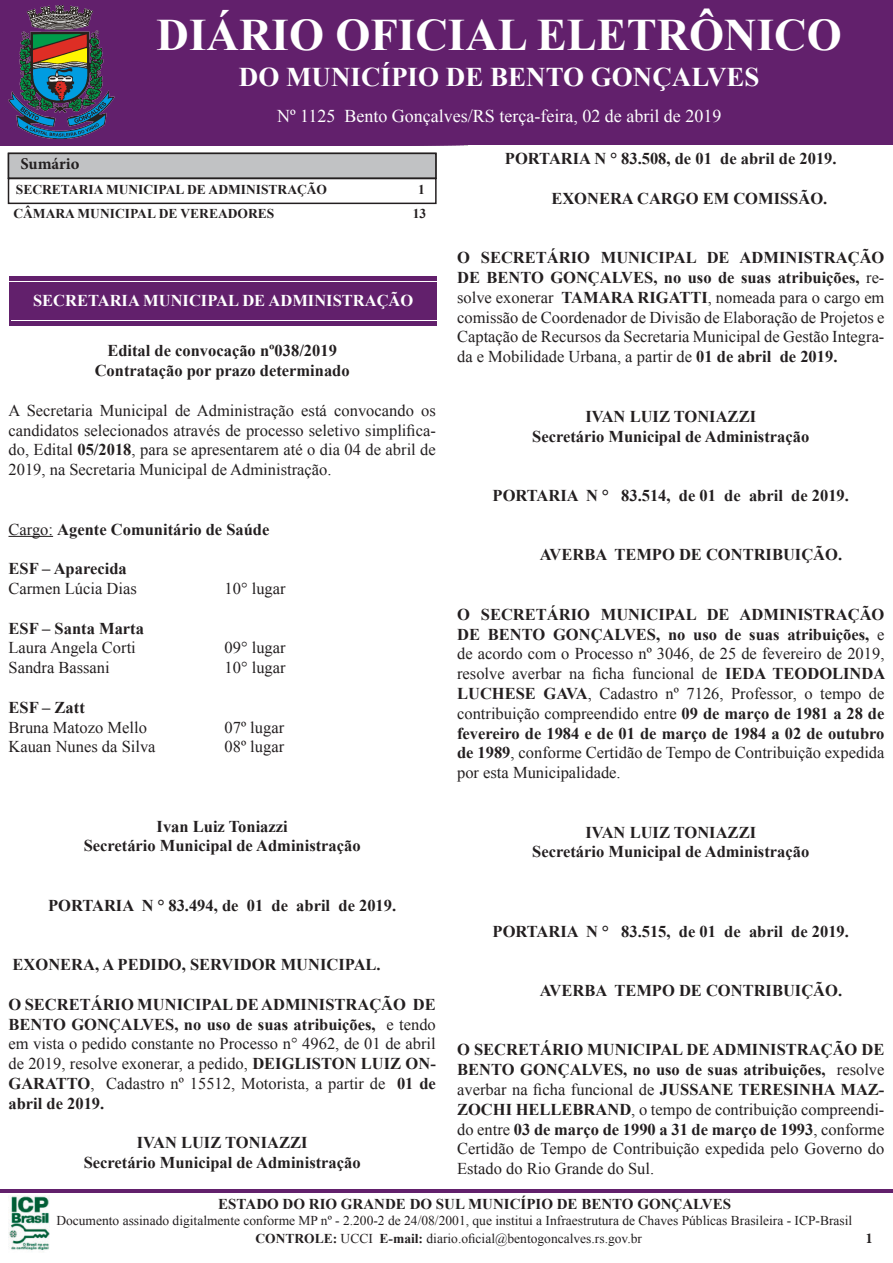
<style>
.page{position:relative;width:893px;height:1263px;background:#fff}
.page>*{position:absolute;margin:0;border:0;box-sizing:border-box;transform-origin:0 0}
.t1{font:700 45px "Times New Roman";color:#fff}
.t2{font:700 27px "Times New Roman";color:#fff}
.t3{font:18px "Times New Roman";color:#fff}
.t4{font:16.5px/19.8px "Times New Roman";color:#231f20;text-align:justify}
.t5{font:700 16.5px "Times New Roman";color:#231f20}
.t6{font:700 16.5px "Times New Roman";color:#fff}
.t7{font:700 16.5px "Minion Pro";color:#231f20}
.t8{font:700 15px "Times New Roman";color:#231f20}
.t9{font:700 15px "Minion Pro";color:#231f20}
.t10{font:13.5px "Times New Roman";color:#231f20}
.t11{font:700 13.5px "Times New Roman";color:#231f20}
.s1{font-weight:700}
.s2{font-weight:400}
</style>
<div class="page">
<div style="left:9px;top:153px;width:427px;height:25px;background:#c1c2c4"></div>
<div style="left:8px;top:153px;width:429px;height:26px;border:2px solid #231f20"></div>
<div style="left:8px;top:178px;width:429px;height:26px;border:2px solid #231f20"></div>
<hr style="left:9px;top:536px;width:44px;height:1px;background:#231f20">
<div style="left:10px;top:276px;width:427px;height:50px;background:#62206c"></div>
<hr style="left:11px;top:320px;width:432px;height:1px;background:#fff">
<hr style="left:9px;top:281px;width:432px;height:1px;background:#fff">
<img style="left:9px;top:1195px;width:41px;height:56px">
<svg style="left:0;top:0;width:893px;height:146px;background:#60256c"></svg>
<hr style="left:0;top:1189px;width:893px;height:3px;background:#62206c">
<p class="t1" style="left:157px;top:4px;width:687px">DIÁRIO OFICIAL ELETRÔNICO</p>
<p class="t2" style="left:239px;top:58px;width:522px">DO MUNICÍPIO DE BENTO GONÇALVES</p>
<p class="t3" style="left:265px;top:104px;width:470px">Nº 473 Bento Gonçalves/RS Quinta-feira, 10 de Agosto de 2016</p>
<p class="t3" style="left:277px;top:104px;width:446px">Nº 1125 Bento Gonçalves/RS terça-feira, 02 de abril de 2019</p>
<p class="t3" style="left:306px;top:104px;width:10px">2</p>
<p class="t3" style="left:501px;top:104px;width:15px">ar</p>
<p class="t7" style="left:20px;top:152px;width:61px">Sumário</p>
<p class="t11" style="left:16px;top:180px;width:313px">SECRETARIA MUNICIPAL DE ADMINISTRAÇÃO</p>
<p class="t11" style="left:418px;top:180px;width:8px">1</p>
<p class="t11" style="left:13px;top:204px;width:262px">CÂMARA MUNICIPAL DE VEREADORES</p>
<p class="t11" style="left:413px;top:204px;width:15px">13</p>
<p class="t6" style="left:33px;top:289px;width:382px">SECRETARIA MUNICIPAL DE ADMINISTRAÇÃO</p>
<p class="t5" style="left:107px;top:339px;width:231px">Edital de convocação nº038/2019</p>
<p class="t5" style="left:95px;top:359px;width:256px">Contratação por prazo determinado</p>
<p class="t4" style="left:9px;top:400px;width:429px">A Secretaria Municipal de Administração está convocando os candidatos selecionados através de processo seletivo simplifica&shy;do, Edital <span class="s1">05/2018</span>, para se apresentarem até o dia 04 de abril de 2019, na Secretaria Municipal de Administração.</p>
<p class="t5" style="left:9px;top:518px;width:262px"><span class="s2">Cargo:</span> Agente Comunitário de Saúde</p>
<p class="t5" style="left:9px;top:557px;width:120px">ESF – Aparecida</p>
<p class="t4" style="left:9px;top:578px;width:130px">Carmen Lúcia Dias</p>
<p class="t4" style="left:225px;top:578px;width:63px">10° lugar</p>
<p class="t5" style="left:9px;top:617px;width:137px">ESF – Santa Marta</p>
<p class="t4" style="left:9px;top:638px;width:129px">Laura Angela Corti</p>
<p class="t4" style="left:225px;top:638px;width:63px">09° lugar</p>
<p class="t4" style="left:9px;top:657px;width:103px">Sandra Bassani</p>
<p class="t4" style="left:225px;top:657px;width:63px">10° lugar</p>
<p class="t5" style="left:9px;top:696px;width:78px">ESF – Zatt</p>
<p class="t4" style="left:9px;top:717px;width:140px">Bruna Matozo Mello</p>
<p class="t4" style="left:225px;top:717px;width:61px">07º lugar</p>
<p class="t4" style="left:9px;top:737px;width:149px">Kauan Nunes da Silva</p>
<p class="t4" style="left:225px;top:737px;width:61px">08º lugar</p>
<p class="t5" style="left:157px;top:815px;width:133px">Ivan Luiz Toniazzi</p>
<p class="t5" style="left:84px;top:834px;width:278px">Secretário Municipal de Administração</p>
<p class="t5" style="left:48px;top:894px;width:350px">PORTARIA N ° 83.494, de 01 de abril de 2019.</p>
<p class="t5" style="left:13px;top:953px;width:370px">EXONERA, A PEDIDO, SERVIDOR MUNICIPAL.</p>
<p class="t4" style="left:9px;top:994px;width:429px"><span class="s1">O SECRETÁRIO MUNICIPAL DE ADMINISTRAÇÃO DE BENTO GONÇALVES, no uso de suas atribuições,</span> e tendo em vista o pedido constante no Processo n° 4962, de 01 de abril de 2019, resolve exonerar, a pedido, <span class="s1">DEIGLISTON LUIZ ON-GARATTO</span>, Cadastro nº 15512, Motorista, a partir de <span class="s1">01 de abril de 2019.</span></p>
<p class="t5" style="left:137px;top:1131px;width:172px">IVAN LUIZ TONIAZZI</p>
<p class="t5" style="left:84px;top:1151px;width:278px">Secretário Municipal de Administração</p>
<p class="t5" style="left:505px;top:147px;width:333px">PORTARIA N ° 83.508, de 01 de abril de 2019.</p>
<p class="t5" style="left:551px;top:187px;width:277px">EXONERA CARGO EM COMISSÃO.</p>
<p class="t4" style="left:457px;top:248px;width:429px"><span class="s1">O SECRETÁRIO MUNICIPAL DE ADMINISTRAÇÃO DE BENTO GONÇALVES, no uso de suas atribuições,</span> re&shy;solve exonerar <span class="s1">TAMARA RIGATTI</span>, nomeada para o cargo em comissão de Coordenador de Divisão de Elaboração de Projetos e Captação de Recursos da Secretaria Municipal de Gestão Integra&shy;da e Mobilidade Urbana, a partir de <span class="s1">01 de abril de 2019.</span></p>
<p class="t5" style="left:585px;top:405px;width:172px">IVAN LUIZ TONIAZZI</p>
<p class="t5" style="left:532px;top:425px;width:278px">Secretário Municipal de Administração</p>
<p class="t5" style="left:493px;top:484px;width:358px">PORTARIA N ° 83.514, de 01 de abril de 2019.</p>
<p class="t5" style="left:540px;top:543px;width:304px">AVERBA TEMPO DE CONTRIBUIÇÃO.</p>
<p class="t4" style="left:457px;top:604px;width:430px"><span class="s1">O SECRETÁRIO MUNICIPAL DE ADMINISTRAÇÃO DE BENTO GONÇALVES, no uso de suas atribuições,</span> e de acordo com o Processo nº 3046, de 25 de fevereiro de 2019, resolve averbar na ficha funcional de <span class="s1">IEDA TEODOLINDA LUCHESE GAVA</span>, Cadastro nº 7126, Professor, o tempo de contribuição compreendido entre <span class="s1">09 de março de 1981 a 28 de fevereiro de 1984 e de 01 de março de 1984 a 02 de outubro de 1989</span>, conforme Certidão de Tempo de Contribuição expedida por esta Municipalidade.</p>
<p class="t5" style="left:585px;top:821px;width:172px">IVAN LUIZ TONIAZZI</p>
<p class="t5" style="left:532px;top:840px;width:278px">Secretário Municipal de Administração</p>
<p class="t5" style="left:493px;top:920px;width:358px">PORTARIA N ° 83.515, de 01 de abril de 2019.</p>
<p class="t5" style="left:540px;top:979px;width:304px">AVERBA TEMPO DE CONTRIBUIÇÃO.</p>
<p class="t4" style="left:457px;top:1040px;width:429px"><span class="s1">O SECRETÁRIO MUNICIPAL DE ADMINISTRAÇÃO DE BENTO GONÇALVES, no uso de suas atribuições,</span> resolve averbar na ficha funcional de <span class="s1">JUSSANE TERESINHA MAZ-ZOCHI HELLEBRAND</span>, o tempo de contribuição compreendi&shy;do entre <span class="s1">03 de março de 1990 a 31 de março de 1993</span>, conforme Certidão de Tempo de Contribuição expedida pelo Governo do Estado do Rio Grande do Sul.</p>
<p class="t8" style="left:218px;top:1193px;width:514px">ESTADO DO RIO GRANDE DO SUL MUNICÍPIO DE BENTO GONÇALVES</p>
<p class="t10" style="left:56px;top:1211px;width:797px">Documento assinado digitalmente conforme MP nº - 2.200-2 de 24/08/2001, que institui a Infraestrutura de Chaves Públicas Brasileira - ICP-Brasil</p>
<p class="t10" style="left:255px;top:1229px;width:388px"><span class="s1">CONTROLE:</span> UCCI <span class="s1">E-mail:</span> diario.oficial@bentogoncalves.rs.gov.br</p>
<p class="t9" style="left:865px;top:1227px;width:9px">1</p>
</div>
